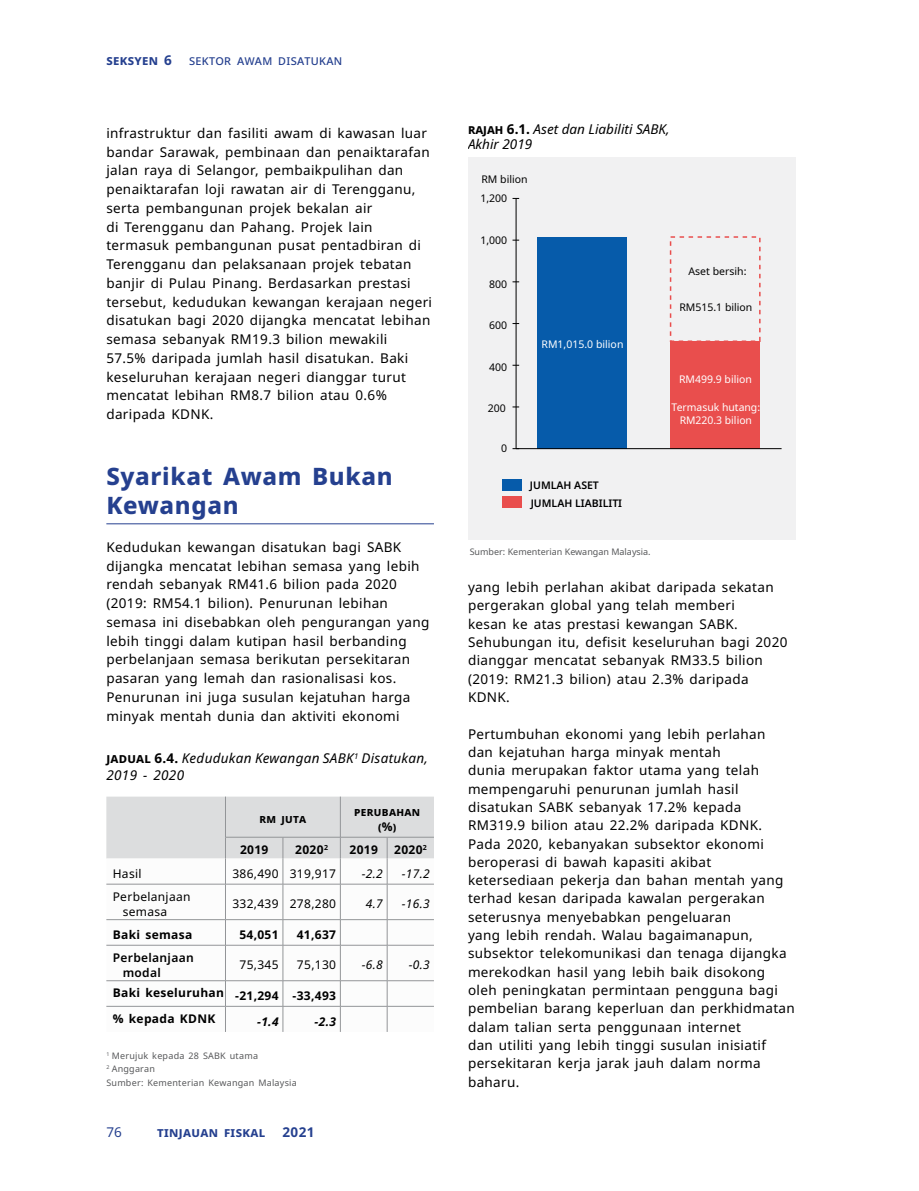
<style>
.page{position:relative;width:919px;height:1191px;background:#fff}
.page>*{position:absolute;margin:0;border:0;box-sizing:border-box;transform-origin:0 0}
.t1{font:800 24px/28.8px "Noto Sans";letter-spacing:.025em;color:#25408f}
.t2{font:13.5px/18.3px "Noto Sans";letter-spacing:.025em;color:#000}
.t3{font:italic 13.5px/16.2px "Noto Sans";letter-spacing:.02em;color:#000}
.t4{font:italic 13.5px/15px "Noto Sans";color:#000}
.t5{font:700 13.5px "Noto Sans";letter-spacing:.025em;color:#25408f}
.t6{font:13.5px "Noto Sans";letter-spacing:.025em;color:#25408f}
.t7{font:700 12px/15px "Noto Sans";letter-spacing:.025em;color:#000;text-align:center}
.t8{font:12px/15px "Noto Sans";letter-spacing:.025em;color:#000}
.t9{font:italic 12px "Noto Sans";color:#000}
.t10{font:600 12px/15px "Noto Sans";letter-spacing:.025em;color:#000}
.t11{font:italic 700 12px "Noto Sans";color:#000}
.t12{font:10.5px/12.6px "Noto Sans";color:#fff;text-align:center}
.t13{font:10.5px "Noto Sans";color:#000}
.t14{font:600 10.5px "Noto Sans";color:#000}
.t15{font:9px/13.5px "Noto Sans";letter-spacing:.025em;color:#58595b}
.t16{font:9px "Noto Sans";color:#58595b}
.s1{font-weight:700;font-style:normal}
</style>
<div class="page">
<hr style="left:106px;top:523px;width:328px;height:1px;background:#25408f">
<svg style="left:106px;top:885px;width:328px;height:147px"></svg>
<svg style="left:106px;top:796px;width:328px;height:88px"></svg>
<hr style="left:225px;top:884px;width:58px;height:1px;background:#939598">
<hr style="left:225px;top:884px;width:1px;height:35px;background:#939598">
<hr style="left:283px;top:884px;width:57px;height:1px;background:#939598">
<hr style="left:283px;top:884px;width:1px;height:35px;background:#939598">
<hr style="left:340px;top:884px;width:47px;height:1px;background:#939598">
<hr style="left:340px;top:884px;width:1px;height:35px;background:#939598">
<hr style="left:387px;top:884px;width:47px;height:1px;background:#939598">
<hr style="left:387px;top:884px;width:1px;height:35px;background:#939598">
<hr style="left:225px;top:919px;width:58px;height:1px;background:#939598">
<svg style="left:225px;top:919px;width:1px;height:26px"></svg>
<hr style="left:283px;top:919px;width:57px;height:1px;background:#939598">
<svg style="left:283px;top:919px;width:1px;height:26px"></svg>
<hr style="left:340px;top:919px;width:47px;height:1px;background:#939598">
<svg style="left:340px;top:919px;width:1px;height:26px"></svg>
<hr style="left:387px;top:919px;width:47px;height:1px;background:#939598">
<svg style="left:387px;top:919px;width:1px;height:26px"></svg>
<hr style="left:225px;top:945px;width:58px;height:1px;background:#939598">
<hr style="left:225px;top:945px;width:1px;height:35px;background:#939598">
<hr style="left:283px;top:945px;width:57px;height:1px;background:#939598">
<hr style="left:283px;top:945px;width:1px;height:35px;background:#939598">
<hr style="left:340px;top:945px;width:47px;height:1px;background:#939598">
<hr style="left:340px;top:945px;width:1px;height:35px;background:#939598">
<hr style="left:387px;top:945px;width:47px;height:1px;background:#939598">
<hr style="left:387px;top:945px;width:1px;height:35px;background:#939598">
<hr style="left:225px;top:980px;width:58px;height:1px;background:#939598">
<hr style="left:283px;top:980px;width:57px;height:1px;background:#939598">
<hr style="left:340px;top:980px;width:47px;height:1px;background:#939598">
<hr style="left:387px;top:980px;width:47px;height:1px;background:#939598">
<hr style="left:225px;top:1006px;width:58px;height:1px;background:#939598">
<svg style="left:225px;top:981px;width:1px;height:51px"></svg>
<hr style="left:283px;top:1006px;width:57px;height:1px;background:#939598">
<svg style="left:283px;top:981px;width:1px;height:51px"></svg>
<hr style="left:340px;top:1006px;width:47px;height:1px;background:#939598">
<svg style="left:340px;top:981px;width:1px;height:51px"></svg>
<hr style="left:387px;top:1006px;width:47px;height:1px;background:#939598">
<svg style="left:387px;top:981px;width:1px;height:51px"></svg>
<hr style="left:340px;top:796px;width:1px;height:41px;background:#939598">
<hr style="left:225px;top:837px;width:58px;height:1px;background:#939598">
<hr style="left:283px;top:837px;width:57px;height:1px;background:#939598">
<hr style="left:340px;top:837px;width:47px;height:1px;background:#939598">
<hr style="left:387px;top:837px;width:47px;height:1px;background:#939598">
<hr style="left:106px;top:884px;width:119px;height:1px;background:#939598">
<hr style="left:106px;top:945px;width:119px;height:1px;background:#939598">
<hr style="left:106px;top:980px;width:119px;height:1px;background:#939598">
<hr style="left:106px;top:1006px;width:119px;height:1px;background:#939598">
<hr style="left:225px;top:796px;width:1px;height:41px;background:#939598">
<hr style="left:106px;top:919px;width:119px;height:1px;background:#939598">
<div style="left:468px;top:157px;width:327px;height:382px;background:#f1f1f2"></div>
<hr style="left:515px;top:198px;width:1px;height:250px;background:#000">
<div style="left:669px;top:236px;width:91px;height:106px;border:2px dashed #e94e4d"></div>
<div style="left:537px;top:237px;width:90px;height:211px;background:#065baa"></div>
<div style="left:670px;top:341px;width:89px;height:107px;background:#e94e4d"></div>
<hr style="left:516px;top:448px;width:265px;height:1px;background:#000">
<div style="left:502px;top:478px;width:19px;height:12px;background:#065baa"></div>
<div style="left:502px;top:496px;width:19px;height:12px;background:#e94e4d"></div>
<p class="t5" style="left:106px;top:51px;width:67px">seksyen 6</p>
<p class="t6" style="left:189px;top:51px;width:155px">sektor awam disatukan</p>
<p class="t2" style="left:106px;top:124px;width:327px;line-height:18.8px">infrastruktur dan fasiliti awam di kawasan luar bandar Sarawak, pembinaan dan penaiktarafan jalan raya di Selangor, pembaikpulihan dan penaiktarafan loji rawatan air di Terengganu, serta pembangunan projek bekalan air<br>di Terengganu dan Pahang. Projek lain termasuk pembangunan pusat pentadbiran di Terengganu dan pelaksanaan projek tebatan banjir di Pulau Pinang. Berdasarkan prestasi tersebut, kedudukan kewangan kerajaan negeri disatukan bagi 2020 dijangka mencatat lebihan semasa sebanyak RM19.3 bilion mewakili<br>57.5% daripada jumlah hasil disatukan. Baki keseluruhan kerajaan negeri dianggar turut mencatat lebihan RM8.7 bilion atau 0.6% daripada KDNK.</p>
<h1 class="t1" style="left:106px;top:462px;width:288px">Syarikat Awam Bukan<br>Kewangan</h1>
<p class="t2" style="left:106px;top:538px;width:324px;line-height:18.8px">Kedudukan kewangan disatukan bagi SABK dijangka mencatat lebihan semasa yang lebih rendah sebanyak RM41.6 bilion pada 2020 (2019: RM54.1 bilion). Penurunan lebihan semasa ini disebabkan oleh pengurangan yang lebih tinggi dalam kutipan hasil berbanding perbelanjaan semasa berikutan persekitaran pasaran yang lemah dan rasionalisasi kos.<br>Penurunan ini juga susulan kejatuhan harga minyak mentah dunia dan aktiviti ekonomi</p>
<p class="t3" style="left:106px;top:750px;width:323px"><span class="s1">JADUAL 6.4.</span> Kedudukan Kewangan SABK<sup>1</sup> Disatukan,<br>2019 - 2020</p>
<p class="t7" style="left:259px;top:811px;width:48px">RM JUTA</p>
<p class="t7" style="left:354px;top:804px;width:67px">PERUBAHAN (%)</p>
<p class="t7" style="left:240px;top:842px;width:30px">2019</p>
<p class="t7" style="left:295px;top:842px;width:34px">2020<sup>2</sup></p>
<p class="t7" style="left:349px;top:842px;width:30px">2019</p>
<p class="t7" style="left:394px;top:842px;width:34px">2020<sup>2</sup></p>
<p class="t8" style="left:113px;top:866px;width:30px">Hasil</p>
<p class="t8" style="left:232px;top:866px;width:105px">386,490 319,917</p>
<p class="t9" style="left:362px;top:864px;width:22px">-2.2</p>
<p class="t9" style="left:402px;top:864px;width:29px">-17.2</p>
<p class="t8" style="left:123px;top:889px;width:69px;text-indent:-10px">Perbelanjaan semasa</p>
<p class="t8" style="left:232px;top:896px;width:105px">332,439 278,280</p>
<p class="t9" style="left:366px;top:895px;width:18px">4.7</p>
<p class="t9" style="left:402px;top:895px;width:29px">-16.3</p>
<p class="t7" style="left:113px;top:927px;width:81px">Baki semasa</p>
<p class="t7" style="left:239px;top:927px;width:41px">54,051</p>
<p class="t7" style="left:297px;top:927px;width:41px">41,637</p>
<p class="t10" style="left:123px;top:950px;width:73px;text-indent:-10px">Perbelanjaan modal</p>
<p class="t8" style="left:239px;top:957px;width:41px">75,345</p>
<p class="t8" style="left:297px;top:957px;width:41px">75,130</p>
<p class="t9" style="left:362px;top:956px;width:22px">-6.8</p>
<p class="t9" style="left:408px;top:956px;width:22px">-0.3</p>
<p class="t7" style="left:113px;top:980px;width:225px;line-height:25.7px;text-align:left">Baki keseluruhan -21,294 -33,493 % kepada KDNK</p>
<p class="t11" style="left:257px;top:1012px;width:23px">-1.4</p>
<p class="t11" style="left:314px;top:1012px;width:23px">-2.3</p>
<p class="t15" style="left:106px;top:1048px;width:192px"><sup>1</sup> Merujuk kepada 28 SABK utama<br><sup>2</sup> Anggaran<br>Sumber: Kementerian Kewangan Malaysia</p>
<p class="t6" style="left:106px;top:1123px;width:17px">76</p>
<p class="t5" style="left:157px;top:1123px;width:110px">tinjauan fiskal</p>
<p class="t5" style="left:282px;top:1123px;width:33px">2021</p>
<p class="t4" style="left:468px;top:121px;width:203px"><span class="s1">RAJAH 6.1.</span> Aset dan Liabiliti SABK,<br>Akhir 2019</p>
<p class="t13" style="left:481px;top:172px;width:48px">RM bilion</p>
<p class="t13" style="left:480px;top:191px;width:28px">1,200</p>
<p class="t13" style="left:480px;top:232px;width:28px">1,000</p>
<p class="t13" style="left:489px;top:276px;width:20px">800</p>
<p class="t13" style="left:489px;top:318px;width:20px">600</p>
<p class="t13" style="left:489px;top:360px;width:20px">400</p>
<p class="t13" style="left:487px;top:400px;width:20px">200</p>
<p class="t13" style="left:501px;top:441px;width:8px">0</p>
<p class="t12" style="left:541px;top:338px;width:83px">RM1,015.0 bilion</p>
<p class="t14" style="left:530px;top:477px;width:70px">JUMLAH ASET</p>
<p class="t14" style="left:530px;top:495px;width:93px">JUMLAH LIABILITI</p>
<p class="t16" style="left:469px;top:545px;width:182px">Sumber: Kementerian Kewangan Malaysia.</p>
<p class="t13" style="left:688px;top:263px;width:59px">Aset bersih:</p>
<p class="t13" style="left:679px;top:300px;width:75px">RM515.1 bilion</p>
<p class="t12" style="left:679px;top:373px;width:75px">RM499.9 bilion</p>
<p class="t12" style="left:671px;top:401px;width:90px">Termasuk hutang:<br>RM220.3 bilion</p>
<p class="t2" style="left:468px;top:578px;width:321px">yang lebih perlahan akibat daripada sekatan pergerakan global yang telah memberi<br>kesan ke atas prestasi kewangan SABK.<br>Sehubungan itu, defisit keseluruhan bagi 2020 dianggar mencatat sebanyak RM33.5 bilion (2019: RM21.3 bilion) atau 2.3% daripada KDNK.</p>
<p class="t2" style="left:468px;top:725px;width:328px">Pertumbuhan ekonomi yang lebih perlahan<br>dan kejatuhan harga minyak mentah<br>dunia merupakan faktor utama yang telah mempengaruhi penurunan jumlah hasil disatukan SABK sebanyak 17.2% kepada RM319.9 bilion atau 22.2% daripada KDNK.<br>Pada 2020, kebanyakan subsektor ekonomi beroperasi di bawah kapasiti akibat ketersediaan pekerja dan bahan mentah yang terhad kesan daripada kawalan pergerakan seterusnya menyebabkan pengeluaran<br>yang lebih rendah. Walau bagaimanapun, subsektor telekomunikasi dan tenaga dijangka merekodkan hasil yang lebih baik disokong oleh peningkatan permintaan pengguna bagi pembelian barang keperluan dan perkhidmatan dalam talian serta penggunaan internet<br>dan utiliti yang lebih tinggi susulan inisiatif persekitaran kerja jarak jauh dalam norma baharu.</p>
</div>
